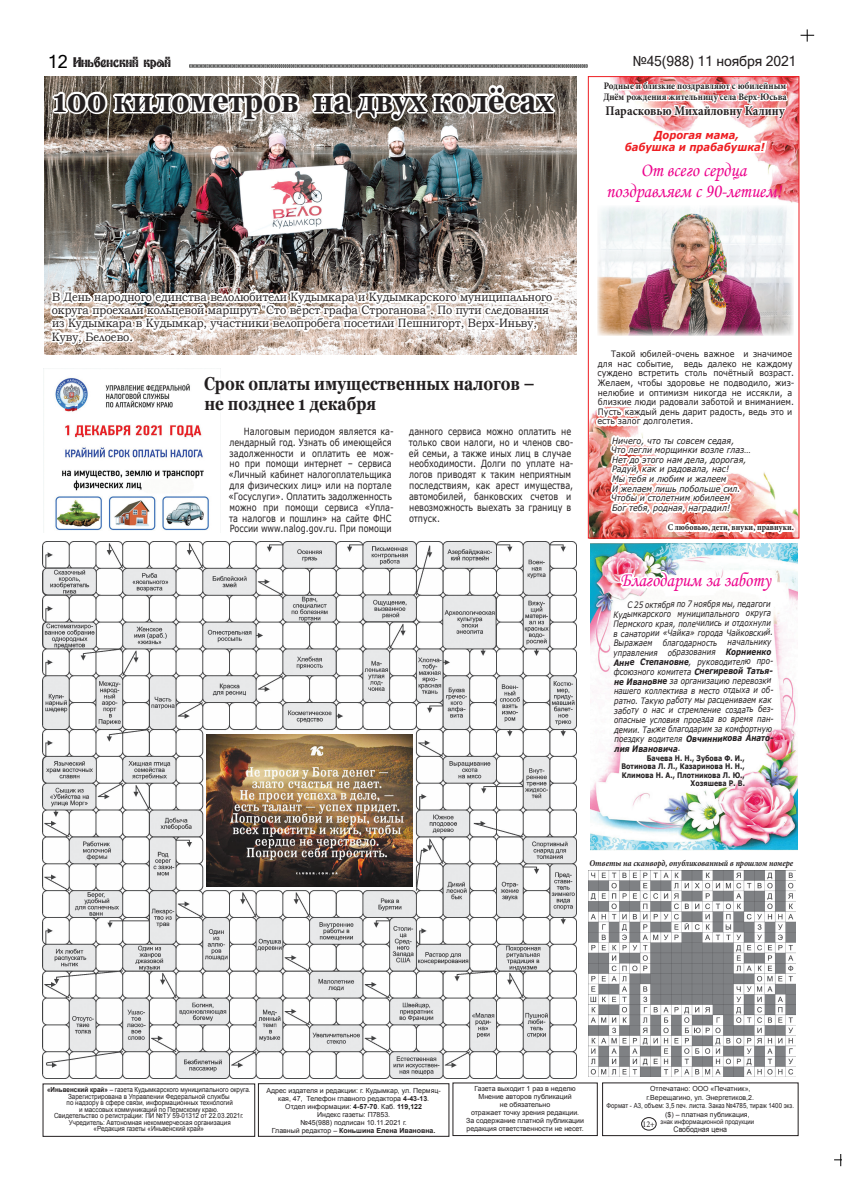
<style>
.page{position:relative;width:842px;height:1191px;background:#fff}
.page>*{position:absolute;margin:0;border:0;box-sizing:border-box;transform-origin:0 0}
.t1{font:700 33px "Georgia";color:#231f20;scale:.86 1}
.t2{font:19.8px/21.6px "Monotype Corsiva";color:#ed028c;text-align:center;scale:.91 1}
.t3{font:700 18.7px/20.4px "Georgia";color:#231f20;scale:.82 1}
.t4{font:14px "Microsoft Sans Serif";letter-spacing:-.01em;color:#231f20}
.t5{font:14px "Beresta";letter-spacing:-.01em;color:#231f20}
.t6{font:700 13.2px "Minion Pro";color:#231f20;scale:.91 1}
.t7{font:12.1px/13.2px "Bookman Old Style";color:#231f20;scale:.91 1}
.t8{font:italic 700 11px/12px "Verdana";color:#ee1f23;text-align:center;scale:.91 1}
.t9{font:9.9px/10.8px "Verdana";color:#231f20;scale:.82 1}
.t10{font:700 9.9px/10.8px "Minion Pro";color:#231f20;scale:.91 1}
.t11{font:italic 8.8px/9.6px "Verdana";color:#231f20;scale:.82 1}
.t12{font:8.8px/9.6px "Verdana";color:#231f20;scale:.91 1}
.t13{font:italic 8.8px/9.6px "Verdana";color:#231f20;scale:.91 1}
.t14{font:italic 700 8.8px "Minion Pro";color:#231f20;scale:.91 1}
.t15{font:700 8.8px "Minion Pro";color:#231f20;scale:.91 1}
.t16{font:italic 700 8.8px "Verdana";letter-spacing:-.015em;color:#231f20;scale:.82 1}
.t17{font:8.8px "Minion Pro";color:#231f20;scale:.91 1}
.t18{font:700 7.7px/8.4px "Verdana";color:#231f20;text-align:right;scale:.82 1}
.t19{font:7.7px "Arial";color:#231f20;scale:.91 1}
.t20{font:7px/8px "Arial";color:#231f20;text-align:center}
.t21{font:7px/6.5px "Arial";color:#231f20;text-align:center;scale:.9 1}
.t22{font:7px "Arial";color:#231f20;scale:.87 1}
.t23{font:6.6px "Arial";color:#231f20;scale:.91 1}
.s1{font-family:"Microsoft Sans Serif";font-size:18px;color:#000}
.s2{font-weight:700}
.s3{font-weight:400}
</style>
<div class="page">
<img style="left:45px;top:77px;width:532px;height:277px">
<img style="left:590px;top:624px;width:207px;height:226px">
<div style="left:258px;top:1083px;width:191px;height:53px;border:1px solid #231f20"></div>
<div style="left:452px;top:1082px;width:146px;height:54px;border:1px solid #231f20"></div>
<div style="left:602px;top:1082px;width:197px;height:54px;border:1px solid #231f20"></div>
<div style="left:641px;top:1117px;width:15px;height:13px;border:1px solid #231f20;border-radius:50%"></div>
<svg style="left:834px;top:1154px;width:8px;height:12px"></svg>
<img style="left:189px;top:65px;width:20px;height:3px">
<hr style="left:209px;top:65px;width:29px;height:3px;background:#000">
<hr style="left:238px;top:65px;width:29px;height:3px;background:#000">
<hr style="left:267px;top:65px;width:29px;height:3px;background:#000">
<hr style="left:296px;top:65px;width:29px;height:3px;background:#000">
<hr style="left:325px;top:65px;width:29px;height:3px;background:#000">
<hr style="left:354px;top:65px;width:29px;height:3px;background:#000">
<hr style="left:383px;top:65px;width:30px;height:3px;background:#000">
<hr style="left:412px;top:65px;width:30px;height:3px;background:#000">
<hr style="left:441px;top:65px;width:30px;height:3px;background:#000">
<hr style="left:470px;top:65px;width:30px;height:3px;background:#000">
<hr style="left:500px;top:65px;width:29px;height:3px;background:#000">
<hr style="left:529px;top:65px;width:29px;height:3px;background:#000">
<hr style="left:558px;top:65px;width:29px;height:3px;background:#000">
<svg style="left:51px;top:89px;width:252px;height:34px"></svg>
<svg style="left:310px;top:82px;width:248px;height:42px"></svg>
<img style="left:589px;top:870px;width:206px;height:206px">
<img style="left:42px;top:541px;width:535px;height:537px">
<svg style="left:602px;top:29px;width:212px;height:179px"></svg>
<svg style="left:590px;top:335px;width:208px;height:289px"></svg>
<img style="left:206px;top:734px;width:207px;height:152px">
<img style="left:597px;top:205px;width:197px;height:130px">
<img style="left:55px;top:425px;width:154px;height:106px">
<svg style="left:43px;top:241px;width:514px;height:177px"></svg>
<h3 class="t5" style="left:48px;top:53px;width:124px"><span class="s1">12</span> Иньвенский край</h3>
<h3 class="t4" style="left:633px;top:52px;width:165px">№45(988) 11 ноября 2021</h3>
<h1 class="t1" style="left:53px;top:79px;width:583px">100 километров на двух колёсах</h1>
<p class="t10" style="left:603px;top:81px;width:203px">Родные и близкие поздравляют с юбилейным<br>Днём рождения жительницу села Верх-Юсьва</p>
<h3 class="t6" style="left:606px;top:101px;width:198px">Парасковью Михайловну Калину</h3>
<p class="t8" style="left:625px;top:128px;width:155px">Дорогая мама,<br>бабушка и прабабушка!</p>
<h2 class="t2" style="left:606px;top:159px;width:194px">От всего сердца поздравляем с 90-летием!</h2>
<p class="t7" style="left:52px;top:290px;width:552px">В День народного единства велолюбители Кудымкара и Кудымкарского муниципального округа проехали кольцевой маршрут "Сто вёрст графа Строганова". По пути следования из Кудымкара в Кудымкар, участники велопробега посетили Пешнигорт, Верх-Иньву, Куву, Белоево.</p>
<h3 class="t3" style="left:204px;top:373px;width:405px">Срок оплаты имущественных налогов – не позднее 1 декабря</h3>
<p class="t9" style="left:228px;top:426px;width:203px;text-indent:15px">Налоговым периодом является ка&shy;лендарный год. Узнать об имеющейся задолженности и оплатить ее мож&shy;но при помощи интернет – сервиса «Личный кабинет налогоплательщика для физических лиц» или на портале «Госуслуги». Оплатить задолженность можно при помощи сервиса «Упла&shy;та налогов и пошлин» на сайте ФНС России www.nalog.gov.ru. При помощи</p>
<p class="t9" style="left:409px;top:426px;width:202px">данного сервиса можно оплатить не только свои налоги, но и членов сво&shy;ей семьи, а также иных лиц в случае необходимости. Долги по уплате на&shy;логов приводят к таким неприятным последствиям, как арест имущества, автомобилей, банковских счетов и невозможность выехать за границу в отпуск.</p>
<p class="t12" style="left:597px;top:349px;width:218px;text-indent:14px">Такой юбилей-очень важное и значимое для нас событие, ведь далеко не каждому суждено встретить столь почётный возраст.<br>Желаем, чтобы здоровье не подводило, жиз&shy;нелюбие и оптимизм никогда не иссякли, а близкие люди радовали заботой и вниманием.<br>Пусть каждый день дарит радость, ведь это и есть залог долголетия.</p>
<p class="t13" style="left:611px;top:435px;width:155px">Ничего, что ты совсем седая,<br>Что легли морщинки возле глаз…<br>Нет до этого нам дела, дорогая,<br>Радуй, как и радовала, нас!<br>Мы тебя и любим и жалеем<br>И желаем лишь побольше сил.<br>Чтобы и столетним юбилеем<br>Бог тебя, родная, наградил!</p>
<p class="t15" style="left:668px;top:521px;width:140px">С любовью, дети, внуки, правнуки.</p>
<h2 class="t2" style="left:621px;top:569px;width:166px">Благодарим за заботу</h2>
<p class="t11" style="left:613px;top:599px;width:197px;text-indent:14px">С 25 октября по 7 ноября мы, педагоги Кудымкарского муниципального округа Пермского края, полечились и отдохнули в санатории «Чайка» города Чайковский.<br>Выражаем благодарность начальнику управления образования <span class="s2">Корниенко Анне Степановне</span>, руководителю про-</p>
<p class="t11" style="left:614px;top:667px;width:196px;line-height:9px">фсоюзного комитета <span class="s2">Снегиревой Татья&shy;не Ивановне</span> за организацию перевозки</p>
<p class="t11" style="left:614px;top:685px;width:196px">нашего коллектива в место отдыха и об&shy;ратно. Такую работу мы расцениваем как заботу о нас и стремление создать без&shy;опасные условия проезда во время пан&shy;демии. Также благодарим за комфортную поездку водителя <span class="s2">Овчинникова Анато-</span></p>
<p class="t16" style="left:615px;top:742px;width:82px">лия Ивановича<span class="s3">.</span></p>
<p class="t18" style="left:621px;top:754px;width:152px">Бачева Н. Н., Зубова Ф. И.,<br>Вотинова Л. Л., Казаринова Н. Н.,<br>Климова Н. А., Плотникова Л. Ю.,<br>Хозяшева Р. В.</p>
<p class="t14" style="left:589px;top:857px;width:225px">Ответы на сканворд, опубликованный в прошлом номере</p>
<p class="t21" style="left:47px;top:1086px;width:228px"><span class="s2">«Иньвенский край»</span> – газета Кудымкарского муниципального округа.<br>Зарегистрирована в Управлении Федеральной службы<br>по надзору в сфере связи, информационных технологий<br>и массовых коммуникаций по Пермскому краю.<br>Свидетельство о регистрации: ПИ №ТУ 59-01312 от 22.03.2021г.<br>Учредитель: Автономная некоммерческая организация<br>«Редакция газеты «Иньвенский край»</p>
<p class="t20" style="left:266px;top:1086px;width:176px">Адрес издателя и редакции: г. Кудымкар, ул. Пермяц&shy;кая, 47, Телефон главного редактора <span class="s2">4-43-13</span>.<br>Отдел информации: <span class="s2">4-57-70</span>. Каб. <span class="s2">119,122<br></span>Индекс газеты: П7853.<br>№45(988) подписан 10.11.2021 г.<br>Главный редактор – <span class="s2">Коньшина Елена Ивановна.</span></p>
<p class="t20" style="left:466px;top:1084px;width:119px">Газета выходит 1 раз в неделю<br>Мнение авторов публикаций<br>не обязательно<br>отражает точку зрения редакции.<br>За содержание платной публикации редакция ответственности не несет.</p>
<p class="t20" style="left:650px;top:1084px;width:49px">Отпечатано: ООО</p>
<p class="t20" style="left:711px;top:1084px;width:41px">«Печатник»,</p>
<p class="t20" style="left:647px;top:1093px;width:109px">г.Верещагино, ул. Энергетиков,2.</p>
<p class="t22" style="left:607px;top:1100px;width:217px">Формат - А3, объем: 3,5 печ. листа. Заказ №4785, тираж 1400 экз.</p>
<p class="t20" style="left:665px;top:1110px;width:86px">($) – платная публикация,</p>
<p class="t23" style="left:661px;top:1116px;width:104px">знак информационной продукции</p>
<p class="t19" style="left:674px;top:1124px;width:60px">Свободная цена</p>
<p class="t17" style="left:642px;top:1117px;width:15px">12+</p>
</div>
